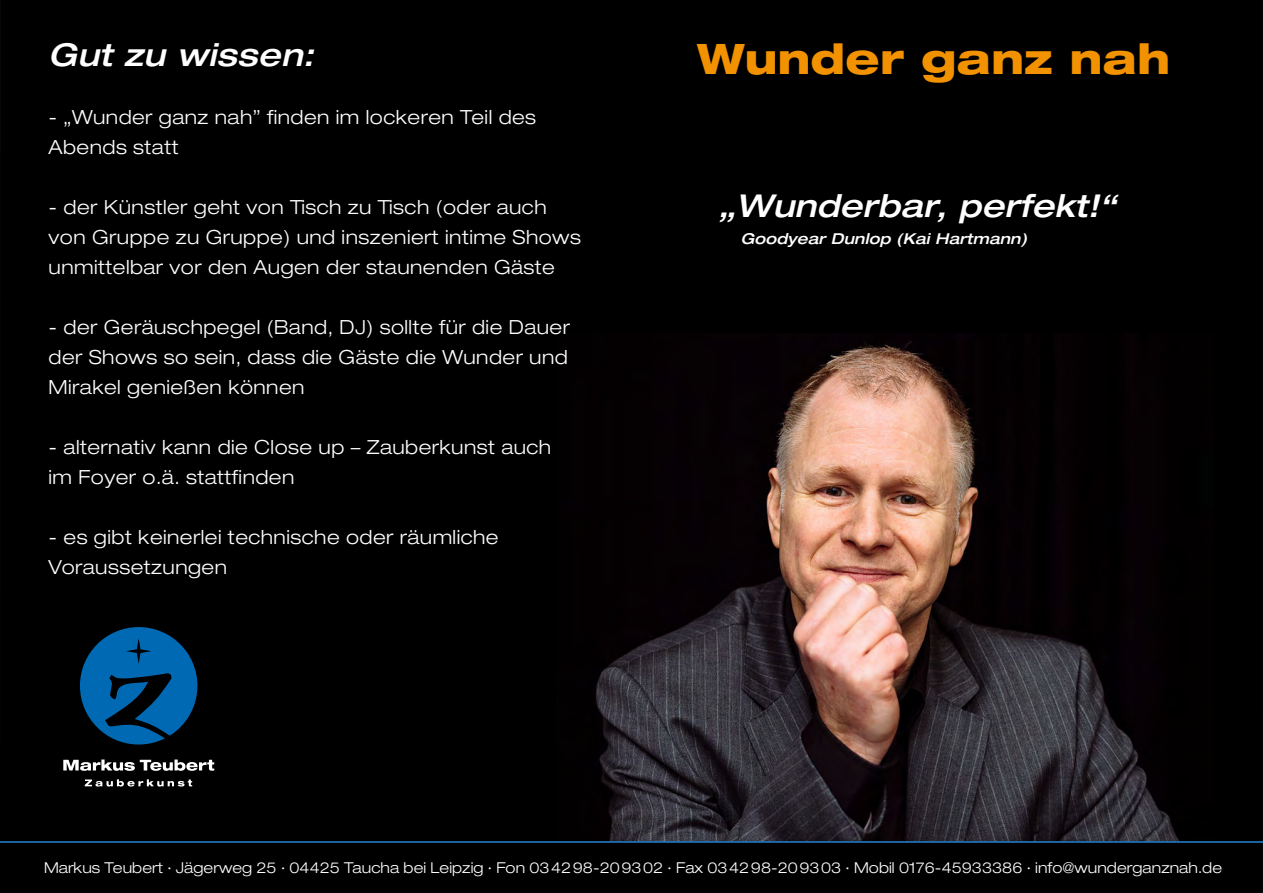
<style>
.page{position:relative;width:1263px;height:893px;background:#000}
.page>*{position:absolute;margin:0;border:0;box-sizing:border-box;transform-origin:0 0}
.t1{font:800 expanded 42px "Helvetica Neue";letter-spacing:.01em;color:#f39200}
.t2{font:italic 500 expanded 31.5px "Helvetica Neue";letter-spacing:.01em;color:#fff}
.t3{font:300 expanded 19.5px/30px "Helvetica Neue";letter-spacing:.025em;color:#fff}
.t4{font:300 expanded 15px "Helvetica Neue";letter-spacing:.005em;color:#fff}
.t5{font:italic 500 expanded 15px "Helvetica Neue";letter-spacing:.01em;color:#fff}
</style>
<div class="page">
<img style="left:596px;top:341px;width:584px;height:500px">
<hr style="left:0;top:841px;width:1263px;height:2px;background:#1f71b8">
<svg style="left:63px;top:759px;width:151px;height:27px"></svg>
<svg style="left:80px;top:627px;width:117px;height:117px"></svg>
<h2 class="t2" style="left:49px;top:43px;width:267px">Gut zu wissen:</h2>
<h1 class="t1" style="left:697px;top:43px;width:475px">Wunder ganz nah</h1>
<p class="t3" style="left:49px;top:104px;width:489px">- „Wunder ganz nah” finden im lockeren Teil des<br>Abends statt</p>
<p class="t3" style="left:49px;top:194px;width:534px">- der Künstler geht von Tisch zu Tisch (oder auch von Gruppe zu Gruppe) und inszeniert intime Shows unmittelbar vor den Augen der staunenden Gäste</p>
<p class="t3" style="left:49px;top:314px;width:523px;text-align:justify">- der Geräuschpegel (Band, DJ) sollte für die Dauer der Shows so sein, dass die Gäste die Wunder und Mirakel genießen können</p>
<p class="t3" style="left:49px;top:434px;width:504px">- alternativ kann die Close up – Zauberkunst auch im Foyer o.ä. stattfinden</p>
<p class="t3" style="left:49px;top:524px;width:452px">- es gibt keinerlei technische oder räumliche<br>Voraussetzungen</p>
<h2 class="t2" style="left:719px;top:194px;width:399px">„Wunderbar, perfekt!“</h2>
<p class="t5" style="left:741px;top:233px;width:288px">Goodyear Dunlop (Kai Hartmann)</p>
<p class="t4" style="left:44px;top:862px;width:1179px">Markus Teubert · Jägerweg 25 · 04425 Taucha bei Leipzig · Fon 034298-209302 · Fax 034298-209303 · Mobil 0176-45933386 · info@wunderganznah.de</p>
</div>
